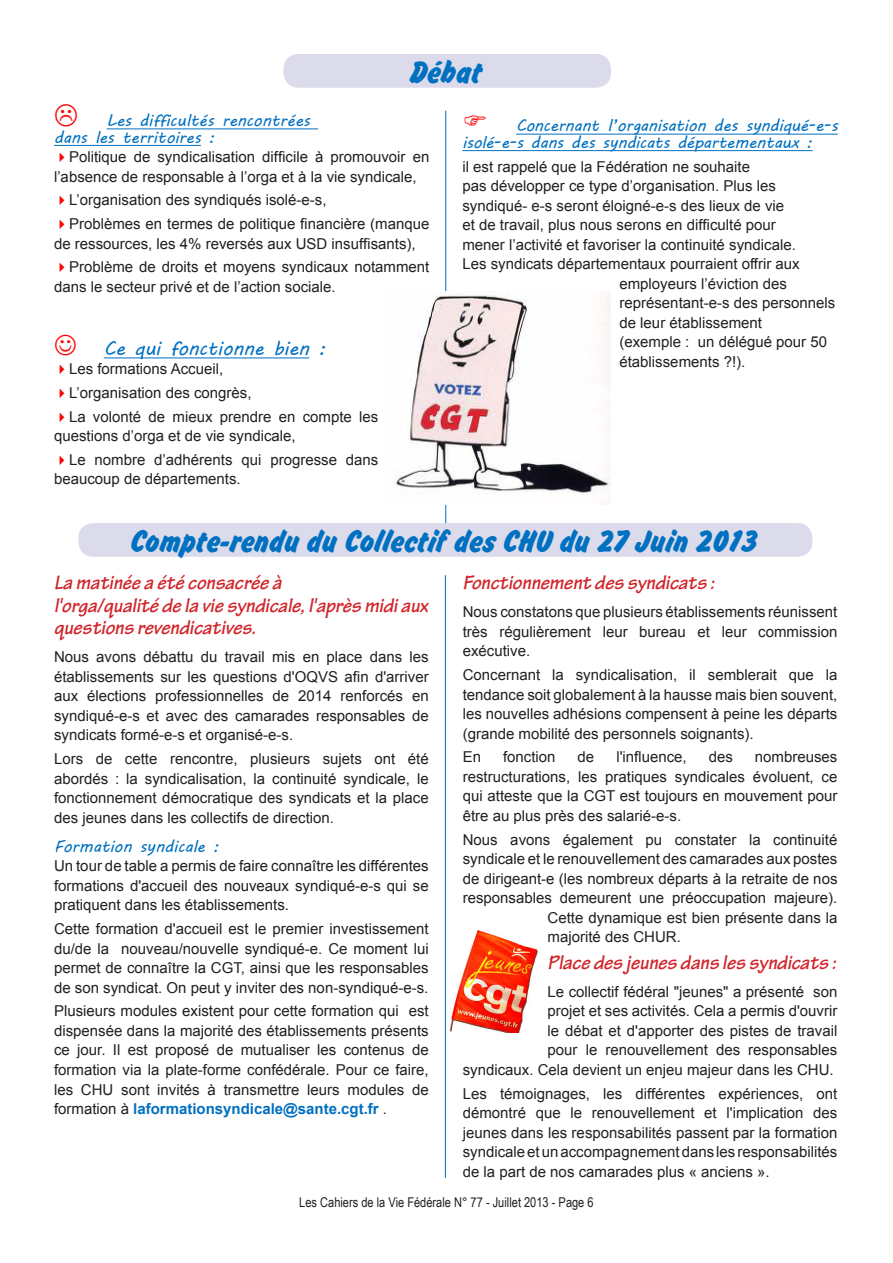
<style>
.page{position:relative;width:893px;height:1263px;background:#fff}
.page>*{position:absolute;margin:0;border:0;box-sizing:border-box;transform-origin:0 0}
.titre_gros{font:33px "Brush Hand New";color:#0070c0}
.intertitres{font:italic 700 21px/22.5px "Tekton Pro";color:#d1232a}
.fonction{font:19.5px "MV Boli";color:#0070c0}
.txt_interventions{font:16.5px/16.5px "MV Boli";letter-spacing:-.01em;color:#0070c0}
.soustitre{font:16.5px/16.5px "MV Boli";color:#0070c0}
.txt_interventions-2{font:15px/19.5px "Arial";color:#231f20;text-align:justify}
.t1{font:13.5px "Arial Narrow";color:#231f20}
.s1{color:#f00}
.s2{font-weight:700;color:#0070c0}
</style>
<div class="page">
<div style="left:78px;top:523px;width:734px;height:34px;background:#dbdbeb;border-radius:15px"></div>
<div style="left:284px;top:54px;width:327px;height:34px;background:#dbdbeb;border-radius:15px"></div>
<hr style="left:107px;top:128px;width:211px;height:1px;background:#0070c0">
<hr style="left:54px;top:145px;width:147px;height:1px;background:#0070c0">
<hr style="left:104px;top:357px;width:205px;height:1px;background:#0070c0">
<hr style="left:445px;top:575px;width:1px;height:603px;background:#0070c0">
<hr style="left:445px;top:111px;width:1px;height:412px;background:#0070c0">
<hr style="left:516px;top:134px;width:322px;height:1px;background:#0070c0">
<hr style="left:462px;top:150px;width:351px;height:1px;background:#0070c0">
<img style="left:396px;top:291px;width:215px;height:214px">
<img style="left:449px;top:931px;width:89px;height:101px">
<p class="titre_gros" style="left:410px;top:52px;width:73px">Débat</p>
<p class="soustitre" style="left:54px;top:112px;width:258px;text-indent:53px">Les difficultés rencontrées dans les territoires :</p>
<p class="txt_interventions-2" style="left:54px;top:147px;width:377px"><span class="s1">✔</span>Politique de syndicalisation difficile à promouvoir en l’absence de responsable à l’orga et à la vie syndicale,</p>
<p class="txt_interventions-2" style="left:54px;top:190px;width:274px"><span class="s1">✔</span>L’organisation des syndiqués isolé-e-s,</p>
<p class="txt_interventions-2" style="left:54px;top:214px;width:377px"><span class="s1">✔</span>Problèmes en termes de politique financière (manque de ressources, les 4% reversés aux USD insuffisants),</p>
<p class="txt_interventions-2" style="left:54px;top:257px;width:377px"><span class="s1">✔</span>Problème de droits et moyens syndicaux notamment dans le secteur privé et de l’action sociale.</p>
<p class="fonction" style="left:104px;top:335px;width:224px">Ce qui fonctionne bien :</p>
<p class="txt_interventions-2" style="left:54px;top:359px;width:171px"><span class="s1">✔</span>Les formations Accueil,</p>
<p class="txt_interventions-2" style="left:54px;top:383px;width:199px"><span class="s1">✔</span>L’organisation des congrès,</p>
<p class="txt_interventions-2" style="left:54px;top:407px;width:326px"><span class="s1">✔</span>La volonté de mieux prendre en compte les questions d’orga et de vie syndicale,</p>
<p class="txt_interventions-2" style="left:54px;top:450px;width:326px"><span class="s1">✔</span>Le nombre d’adhérents qui progresse dans beaucoup de départements.</p>
<p class="txt_interventions" style="left:462px;top:117px;width:377px;text-indent:54px">Concernant l’organisation des syndiqué-e-s isolé-e-s dans des syndicats départementaux :</p>
<p class="txt_interventions-2" style="left:462px;top:157px;width:289px">il est rappelé que la Fédération ne souhaite</p>
<p class="txt_interventions-2" style="left:462px;top:176px;width:315px">pas développer ce type d’organisation. Plus les</p>
<p class="txt_interventions-2" style="left:462px;top:196px;width:323px">syndiqué- e-s seront éloigné-e-s des lieux de vie</p>
<p class="txt_interventions-2" style="left:462px;top:215px;width:315px">et de travail, plus nous serons en difficulté pour</p>
<p class="txt_interventions-2" style="left:462px;top:235px;width:335px">mener l’activité et favoriser la continuité syndicale.</p>
<p class="txt_interventions-2" style="left:462px;top:254px;width:339px">Les syndicats départementaux pourraient offrir aux</p>
<p class="txt_interventions-2" style="left:619px;top:274px;width:169px">employeurs l’éviction des</p>
<p class="txt_interventions-2" style="left:619px;top:293px;width:217px">représentant-e-s des personnels</p>
<p class="txt_interventions-2" style="left:619px;top:313px;width:144px">de leur établissement</p>
<p class="txt_interventions-2" style="left:619px;top:332px;width:209px">(exemple : un délégué pour 50</p>
<p class="txt_interventions-2" style="left:619px;top:352px;width:127px">établissements ?!).</p>
<p class="titre_gros" style="left:131px;top:521px;width:629px">Compte-rendu du Collectif des CHU du 27 Juin 2013</p>
<p class="intertitres" style="left:54px;top:572px;width:376px">La matinée a été consacrée à<br>l'orga/qualité de la vie syndicale, l'après midi aux questions revendicatives.</p>
<p class="txt_interventions-2" style="left:54px;top:647px;width:376px">Nous avons débattu du travail mis en place dans les établissements sur les questions d'OQVS afin d'arriver aux élections professionnelles de 2014 renforcés en syndiqué-e-s et avec des camarades responsables de syndicats formé-e-s et organisé-e-s.</p>
<p class="txt_interventions-2" style="left:54px;top:749px;width:376px">Lors de cette rencontre, plusieurs sujets ont été abordés : la syndicalisation, la continuité syndicale, le fonctionnement démocratique des syndicats et la place des jeunes dans les collectifs de direction.</p>
<p class="soustitre" style="left:54px;top:838px;width:167px">Formation syndicale :</p>
<p class="txt_interventions-2" style="left:54px;top:856px;width:376px">Un tour de table a permis de faire connaître les différentes formations d'accueil des nouveaux syndiqué-e-s qui se pratiquent dans les établissements.</p>
<p class="txt_interventions-2" style="left:54px;top:919px;width:376px">Cette formation d'accueil est le premier investissement du/de la nouveau/nouvelle syndiqué-e. Ce moment lui permet de connaître la CGT, ainsi que les responsables de son syndicat. On peut y inviter des non-syndiqué-e-s.</p>
<p class="txt_interventions-2" style="left:54px;top:1001px;width:376px">Plusieurs modules existent pour cette formation qui est dispensée dans la majorité des établissements présents ce jour. Il est proposé de mutualiser les contenus de formation via la plate-forme confédérale. Pour ce faire, les CHU sont invités à transmettre leurs modules de formation à <span class="s2">laformationsyndicale@sante.cgt.fr</span> .</p>
<p class="intertitres" style="left:463px;top:572px;width:253px">Fonctionnement des syndicats :</p>
<p class="txt_interventions-2" style="left:463px;top:602px;width:376px">Nous constatons que plusieurs établissements réunissent très régulièrement leur bureau et leur commission exécutive.</p>
<p class="txt_interventions-2" style="left:463px;top:665px;width:376px">Concernant la syndicalisation, il semblerait que la tendance soit globalement à la hausse mais bien souvent, les nouvelles adhésions compensent à peine les départs (grande mobilité des personnels soignants).</p>
<p class="txt_interventions-2" style="left:463px;top:747px;width:20px">En</p>
<p class="txt_interventions-2" style="left:503px;top:747px;width:54px">fonction</p>
<p class="txt_interventions-2" style="left:578px;top:747px;width:18px">de</p>
<p class="txt_interventions-2" style="left:616px;top:747px;width:72px">l'influence,</p>
<p class="txt_interventions-2" style="left:709px;top:747px;width:26px">des</p>
<p class="txt_interventions-2" style="left:463px;top:747px;width:376px;text-indent:292px">nombreuses restructurations, les pratiques syndicales évoluent, ce qui atteste que la CGT est toujours en mouvement pour être au plus près des salarié-e-s.</p>
<p class="txt_interventions-2" style="left:463px;top:829px;width:376px">Nous avons également pu constater la continuité</p>
<p class="txt_interventions-2" style="left:463px;top:849px;width:376px">syndicale et le renouvellement des camarades aux postes</p>
<p class="txt_interventions-2" style="left:463px;top:868px;width:376px">de dirigeant-e (les nombreux départs à la retraite de nos</p>
<p class="txt_interventions-2" style="left:463px;top:888px;width:376px">responsables demeurent une préoccupation majeure).</p>
<p class="txt_interventions-2" style="left:548px;top:907px;width:291px">Cette dynamique est bien présente dans la</p>
<p class="txt_interventions-2" style="left:548px;top:927px;width:135px">majorité des CHUR.</p>
<p class="intertitres" style="left:548px;top:951px;width:290px">Place des jeunes dans les syndicats :</p>
<p class="txt_interventions-2" style="left:463px;top:982px;width:376px;text-align:right">Le collectif fédéral "jeunes" a présenté son<br>projet et ses activités. Cela a permis d'ouvrir<br>le débat et d'apporter des pistes de travail<br>pour le renouvellement des responsables<br>syndicaux. Cela devient un enjeu majeur dans les CHU.</p>
<p class="txt_interventions-2" style="left:463px;top:1083px;width:376px">Les témoignages, les différentes expériences, ont démontré que le renouvellement et l'implication des jeunes dans les responsabilités passent par la formation syndicale et un accompagnement dans les responsabilités de la part de nos camarades plus « anciens ».</p>
<p class="t1" style="left:299px;top:1193px;width:296px">Les Cahiers de la Vie Fédérale N° 77 - Juillet 2013 - Page 6</p>
</div>
